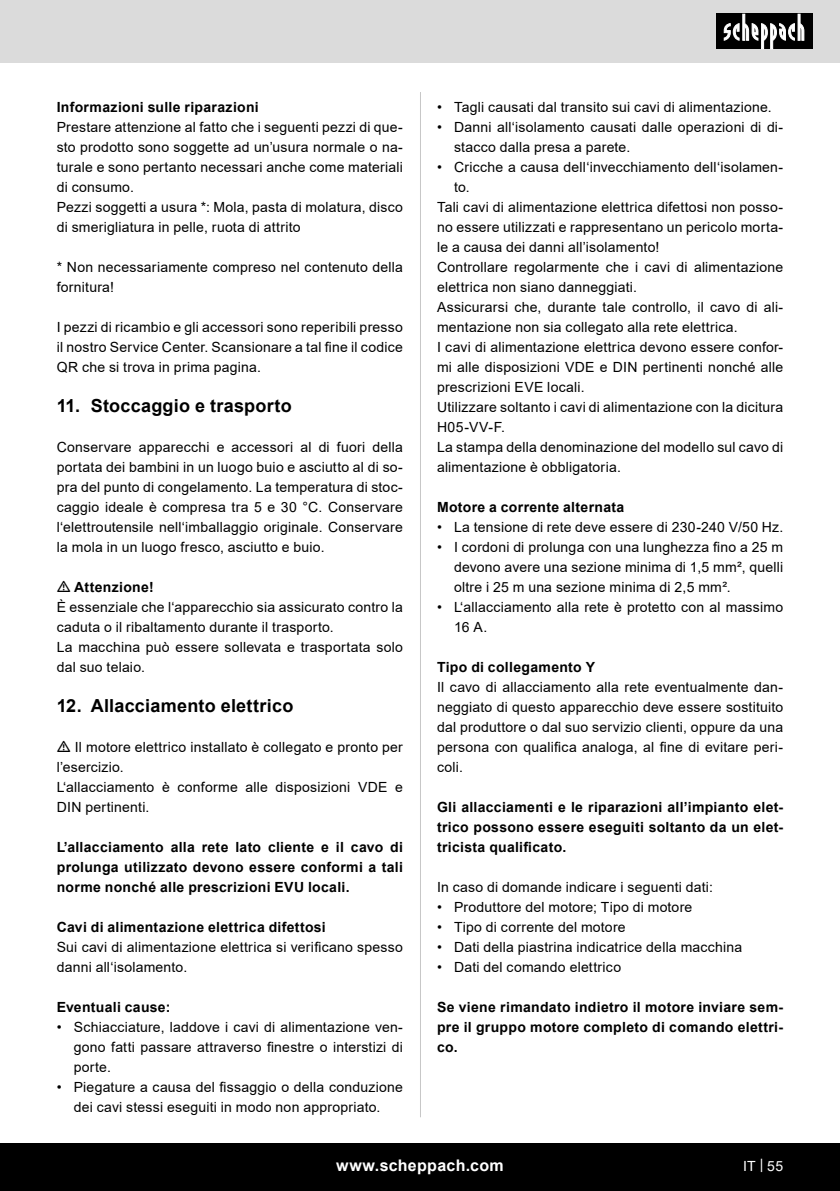
<style>
.page{position:relative;width:840px;height:1191px;background:#fff}
.page>*{position:absolute;margin:0;border:0;box-sizing:border-box;transform-origin:0 0}
.t1{font:700 18px "Arial";letter-spacing:.015em;color:#000}
.t2{font:700 16px "Arial";letter-spacing:.02em;color:#fff}
.Aufzählung_Punkt{font:14px/20px "Arial";letter-spacing:.015em;color:#000}
.Aufzählung_Punkt-2{font:700 14px/20px "Arial";letter-spacing:.02em;color:#000;text-align:justify}
.t3{font:14px "Arial";color:#fff}
</style>
<div class="page">
<div style="left:0;top:0;width:839px;height:63px;background:#dbdbdb"></div>
<div style="left:0;top:1143px;width:839px;height:48px;background:#000"></div>
<div style="left:716px;top:14px;width:96px;height:35px;background:#000"></div>
<svg style="left:723px;top:14px;width:81px;height:35px"></svg>
<hr style="left:420px;top:92px;width:1px;height:1025px;background:#c7c7c7">
<p class="Aufzählung_Punkt-2" style="left:57px;top:97px;width:203px">Informazioni sulle riparazioni</p>
<p class="Aufzählung_Punkt" style="left:57px;top:117px;width:347px;text-align:justify">Prestare attenzione al fatto che i seguenti pezzi di que&shy;sto prodotto sono soggette ad un’usura normale o na&shy;turale e sono pertanto necessari anche come materiali di consumo.</p>
<p class="Aufzählung_Punkt" style="left:57px;top:197px;width:347px">Pezzi soggetti a usura *: Mola, pasta di molatura, disco di smerigliatura in pelle, ruota di attrito</p>
<p class="Aufzählung_Punkt" style="left:57px;top:257px;width:347px">* Non necessariamente compreso nel contenuto della fornitura!</p>
<p class="Aufzählung_Punkt" style="left:57px;top:317px;width:347px;text-align:justify">I pezzi di ricambio e gli accessori sono reperibili presso il nostro Service Center. Scansionare a tal fine il codice QR che si trova in prima pagina.</p>
<p class="t1" style="left:57px;top:393px;width:236px">11. Stoccaggio e trasporto</p>
<p class="Aufzählung_Punkt" style="left:57px;top:437px;width:347px;text-align:justify">Conservare apparecchi e accessori al di fuori della portata dei bambini in un luogo buio e asciutto al di so&shy;pra del punto di congelamento. La temperatura di stoc&shy;caggio ideale è compresa tra 5 e 30 °C. Conservare l‘elettroutensile nell‘imballaggio originale. Conservare la mola in un luogo fresco, asciutto e buio.</p>
<p class="Aufzählung_Punkt-2" style="left:74px;top:577px;width:81px">Attenzione!</p>
<p class="Aufzählung_Punkt" style="left:57px;top:597px;width:347px">È essenziale che l‘apparecchio sia assicurato contro la caduta o il ribaltamento durante il trasporto.</p>
<p class="Aufzählung_Punkt" style="left:57px;top:637px;width:347px">La macchina può essere sollevata e trasportata solo dal suo telaio.</p>
<p class="t1" style="left:57px;top:693px;width:238px">12. Allacciamento elettrico</p>
<p class="Aufzählung_Punkt" style="left:57px;top:737px;width:347px;text-indent:18px">Il motore elettrico installato è collegato e pronto per l’esercizio.</p>
<p class="Aufzählung_Punkt" style="left:57px;top:777px;width:347px">L‘allacciamento è conforme alle disposizioni VDE e<br>DIN pertinenti.</p>
<p class="Aufzählung_Punkt-2" style="left:57px;top:837px;width:347px">L’allacciamento alla rete lato cliente e il cavo di prolunga utilizzato devono essere conformi a tali norme nonché alle prescrizioni EVU locali.</p>
<p class="Aufzählung_Punkt-2" style="left:57px;top:917px;width:270px">Cavi di alimentazione elettrica difettosi</p>
<p class="Aufzählung_Punkt" style="left:57px;top:937px;width:347px">Sui cavi di alimentazione elettrica si verificano spesso danni all‘isolamento.</p>
<p class="Aufzählung_Punkt-2" style="left:57px;top:997px;width:115px">Eventuali cause:</p>
<p class="Aufzählung_Punkt" style="left:74px;top:1017px;width:330px;text-align:justify;text-indent:-17px">• Schiacciature, laddove i cavi di alimentazione ven&shy;gono fatti passare attraverso finestre o interstizi di porte.</p>
<p class="Aufzählung_Punkt" style="left:57px;top:1077px;width:347px;text-align:center">• Piegature a causa del fissaggio o della conduzione dei cavi stessi eseguiti in modo non appropriato.</p>
<p class="Aufzählung_Punkt" style="left:437px;top:97px;width:336px">• Tagli causati dal transito sui cavi di alimentazione.</p>
<p class="Aufzählung_Punkt" style="left:454px;top:117px;width:330px;text-indent:-17px">• Danni all‘isolamento causati dalle operazioni di di&shy;stacco dalla presa a parete.</p>
<p class="Aufzählung_Punkt" style="left:454px;top:157px;width:330px;text-indent:-17px">• Cricche a causa dell‘invecchiamento dell‘isolamen&shy;to.</p>
<p class="Aufzählung_Punkt" style="left:437px;top:197px;width:347px;text-align:justify">Tali cavi di alimentazione elettrica difettosi non posso&shy;no essere utilizzati e rappresentano un pericolo morta&shy;le a causa dei danni all’isolamento!</p>
<p class="Aufzählung_Punkt" style="left:437px;top:257px;width:347px">Controllare regolarmente che i cavi di alimentazione elettrica non siano danneggiati.</p>
<p class="Aufzählung_Punkt" style="left:437px;top:297px;width:347px">Assicurarsi che, durante tale controllo, il cavo di ali&shy;mentazione non sia collegato alla rete elettrica.</p>
<p class="Aufzählung_Punkt" style="left:437px;top:337px;width:347px;text-align:justify">I cavi di alimentazione elettrica devono essere confor&shy;mi alle disposizioni VDE e DIN pertinenti nonché alle prescrizioni EVE locali.</p>
<p class="Aufzählung_Punkt" style="left:437px;top:397px;width:347px">Utilizzare soltanto i cavi di alimentazione con la dicitura<br>H05-VV-F.</p>
<p class="Aufzählung_Punkt" style="left:437px;top:437px;width:347px">La stampa della denominazione del modello sul cavo di alimentazione è obbligatoria.</p>
<p class="Aufzählung_Punkt-2" style="left:437px;top:497px;width:189px">Motore a corrente alternata</p>
<p class="Aufzählung_Punkt" style="left:437px;top:517px;width:347px">• La tensione di rete deve essere di 230-240 V/50 Hz.</p>
<p class="Aufzählung_Punkt" style="left:454px;top:537px;width:330px;text-align:justify;text-indent:-17px">• I cordoni di prolunga con una lunghezza fino a 25 m devono avere una sezione minima di 1,5 mm², quelli oltre i 25 m una sezione minima di 2,5 mm².</p>
<p class="Aufzählung_Punkt" style="left:454px;top:597px;width:330px;text-indent:-17px">• L‘allacciamento alla rete è protetto con al massimo<br>16 A.</p>
<p class="Aufzählung_Punkt-2" style="left:437px;top:657px;width:159px">Tipo di collegamento Y</p>
<p class="Aufzählung_Punkt" style="left:437px;top:677px;width:347px;text-align:justify">Il cavo di allacciamento alla rete eventualmente dan&shy;neggiato di questo apparecchio deve essere sostituito dal produttore o dal suo servizio clienti, oppure da una persona con qualifica analoga, al fine di evitare peri&shy;coli.</p>
<p class="Aufzählung_Punkt-2" style="left:437px;top:797px;width:347px">Gli allacciamenti e le riparazioni all’impianto elet&shy;trico possono essere eseguiti soltanto da un elet&shy;tricista qualificato.</p>
<p class="Aufzählung_Punkt" style="left:437px;top:877px;width:277px">In caso di domande indicare i seguenti dati:</p>
<p class="Aufzählung_Punkt" style="left:437px;top:897px;width:257px">• Produttore del motore; Tipo di motore</p>
<p class="Aufzählung_Punkt" style="left:437px;top:917px;width:190px">• Tipo di corrente del motore</p>
<p class="Aufzählung_Punkt" style="left:437px;top:937px;width:306px">• Dati della piastrina indicatrice della macchina</p>
<p class="Aufzählung_Punkt" style="left:437px;top:957px;width:185px">• Dati del comando elettrico</p>
<p class="Aufzählung_Punkt-2" style="left:437px;top:997px;width:347px">Se viene rimandato indietro il motore inviare sem&shy;pre il gruppo motore completo di comando elettri&shy;co.</p>
<p class="t2" style="left:336px;top:1154px;width:169px">www.scheppach.com</p>
<p class="t3" style="left:742px;top:1156px;width:42px">IT | 55</p>
</div>
